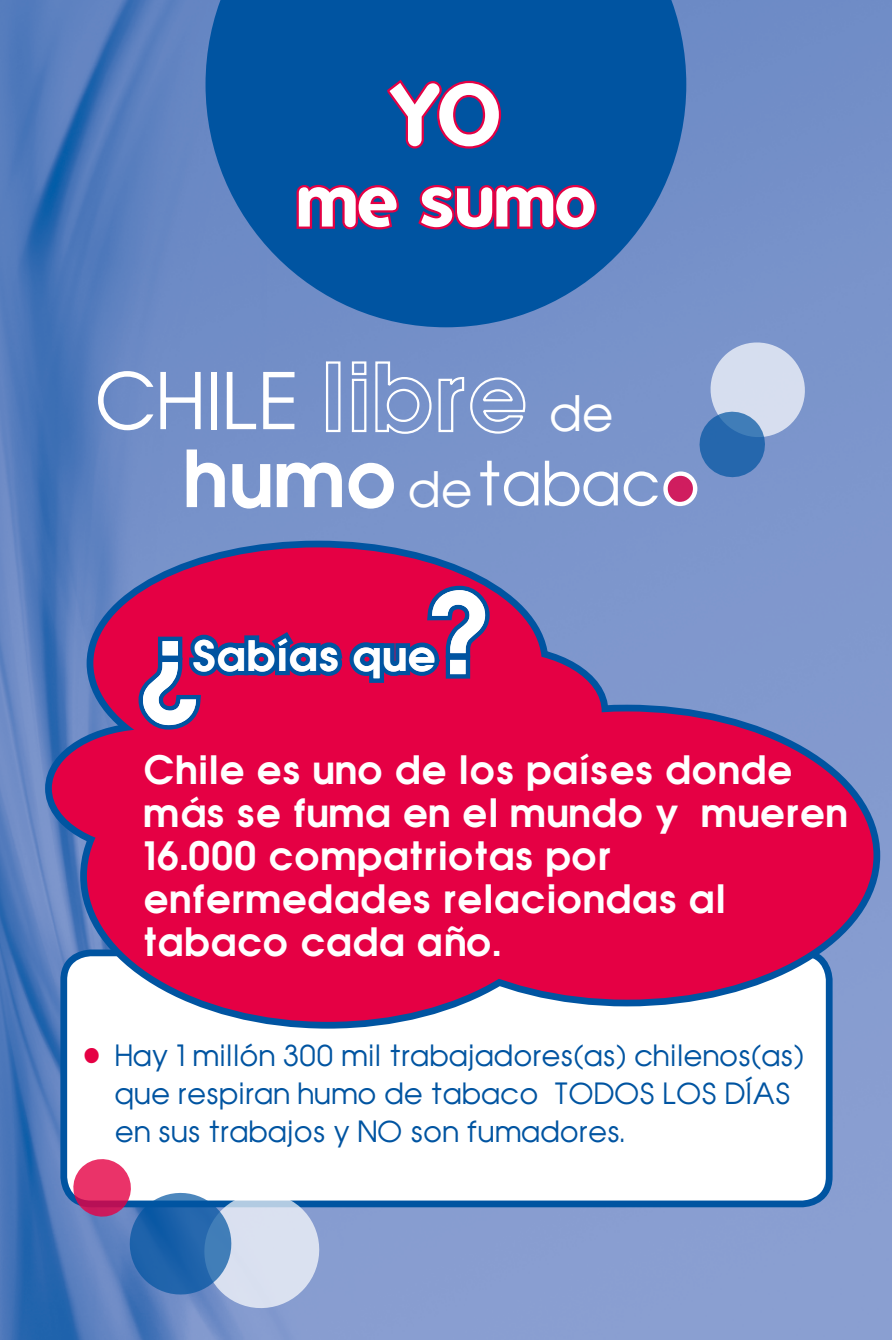
<style>
.page{position:relative;width:893px;height:1340px;background:#fff}
.page>*{position:absolute;margin:0;border:0;box-sizing:border-box;transform-origin:0 0}
.t1{font:700 102.6px "Avant Garde";color:#fff;scale:1.05 1}
.t2{font:700 85.5px "Folks";color:#fff}
.t3{font:700 72px "Folks";letter-spacing:-.05em;color:#fff}
.t4{font:72px "Avant Garde";color:#fff}
.t5{font:56.25px "Avant Garde";letter-spacing:-.005em;color:#fff}
.t6{font:45px "Avant Garde";color:#fff}
.t7{font:700 38.48px "Avant Garde";color:#fff;scale:1.05 1}
.t8{font:700 36px/43.2px "Avant Garde";color:#fff}
.t9{font:27px/38.2px "Avant Garde";color:#0054a1}
.s1{font-weight:700;font-size:72px}
.s2{font-size:45px}
</style>
<div class="page">
<img style="left:0;top:1px;width:891px;height:1338px">
<div style="left:64px;top:952px;width:765px;height:251px;background:#fff;border-radius:27px"></div>
<div style="left:60px;top:949px;width:773px;height:258px;border:7px solid #0054a1;border-radius:27px"></div>
<svg style="left:70px;top:1159px;width:256px;height:155px"></svg>
<div style="left:45px;top:722px;width:211px;height:132px;border:14px solid #0054a1;border-radius:50%"></div>
<div style="left:87px;top:730px;width:482px;height:291px;background:#e50044;border-radius:50%"></div>
<div style="left:380px;top:711px;width:493px;height:288px;background:#e50044;border-radius:50%"></div>
<div style="left:404px;top:652px;width:198px;height:118px;background:#e50044;border-radius:50%"></div>
<div style="left:52px;top:729px;width:197px;height:118px;background:#e50044;border-radius:50%"></div>
<div style="left:93px;top:547px;width:449px;height:232px;background:#e50044;border-radius:50%"></div>
<svg style="left:132px;top:580px;width:364px;height:150px"></svg>
<svg style="left:206px;top:1px;width:480px;height:326px;background:#155fa8"></svg>
<div style="left:326px;top:361px;width:14px;height:71px;border:2px solid #fff"></div>
<svg style="left:351px;top:360px;width:17px;height:73px"></svg>
<svg style="left:374px;top:360px;width:152px;height:75px;background:#8ba2d1"></svg>
<svg style="left:663px;top:337px;width:147px;height:168px;background:#899ecd"></svg>
<svg style="left:383px;top:76px;width:121px;height:76px;background:#393e89"></svg>
<svg style="left:294px;top:181px;width:108px;height:51px;background:#5c327b"></svg>
<svg style="left:416px;top:181px;width:184px;height:52px;background:#5a327c"></svg>
<h2 class="t2" style="left:390px;top:65px;width:114px">YO</h2>
<h3 class="t3" style="left:295px;top:159px;width:304px">me sumo</h3>
<h3 class="t4" style="left:94px;top:355px;width:204px">CHILE</h3>
<p class="t6" style="left:549px;top:385px;width:66px">de</p>
<h3 class="t5" style="left:183px;top:447px;width:519px"><span class="s1">humo</span> <span class="s2">de</span>tabaco</h3>
<h1 class="t1" style="left:427px;top:562px;width:62px">?</h1>
<p class="t7" style="left:192px;top:629px;width:234px">Sabías que</p>
<h1 class="t1" style="left:137px;top:592px;width:62px">¿</h1>
<p class="t8" style="left:143px;top:747px;width:706px">Chile es uno de los países donde más se fuma en el mundo y mueren<br>16.000 compatriotas por enfermedades relaciondas al tabaco cada año.</p>
<p class="t9" style="left:115px;top:1036px;width:691px">Hay 1 millón 300 mil trabajadores(as) chilenos(as) que respiran humo de tabaco TODOS LOS DÍAS en sus trabajos y NO son fumadores.</p>
</div>
